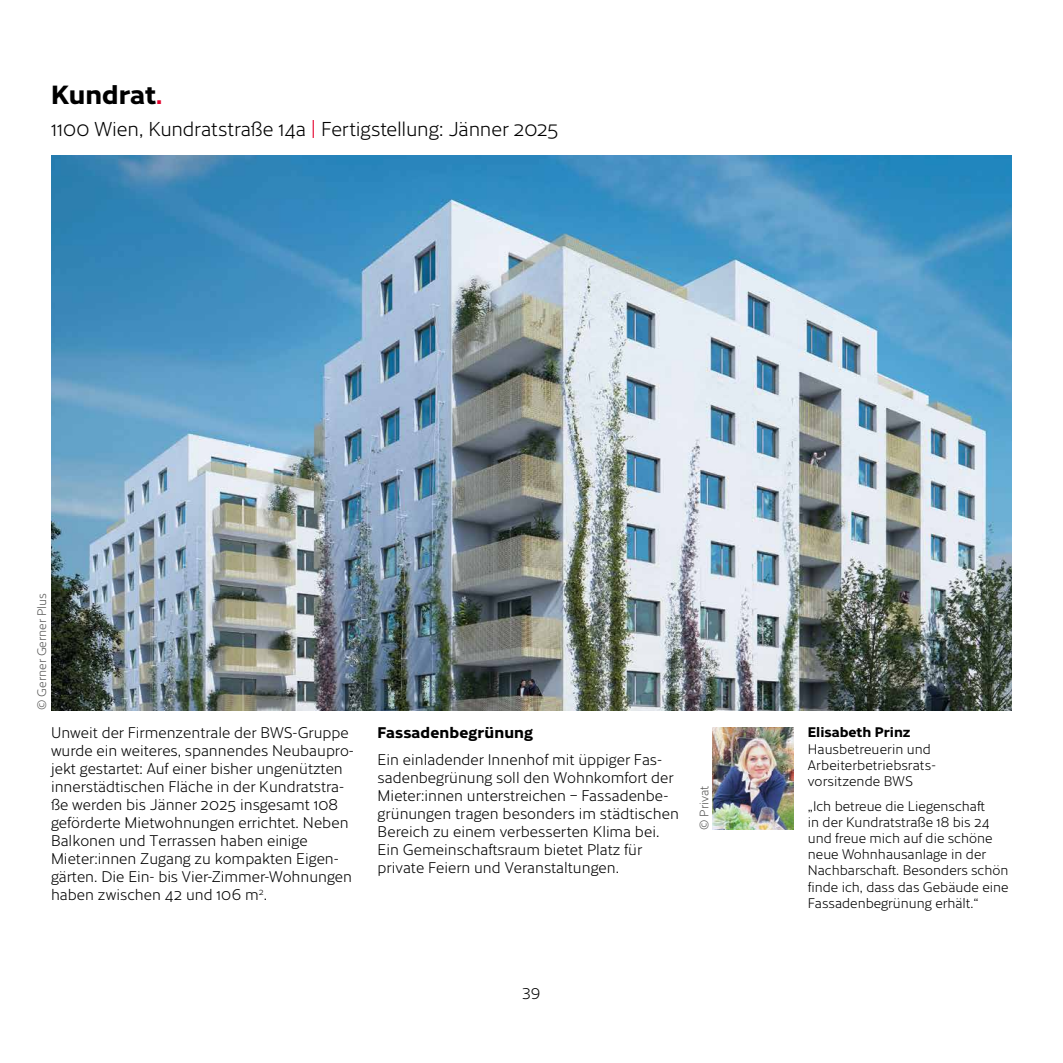
<style>
.page{position:relative;width:1063px;height:1063px;background:#fff}
.page>*{position:absolute;margin:0;border:0;box-sizing:border-box;transform-origin:0 0}
.t1{font:700 25.5px "Cresta";color:#000}
.t2{font:300 19.5px "Cresta";letter-spacing:-.01em;color:#000}
.t3{font:300 15px/18px "Cresta";color:#000}
.t4{font:700 15px "Cresta";letter-spacing:.005em;color:#000}
.t5{font:300 13.5px/16.2px "Cresta";color:#000}
.t6{font:700 13.5px "Cresta";color:#000}
.t7{font:300 12px "Cresta";color:#575756}
.s1{color:#e4032e}
</style>
<div class="page">
<img style="left:51px;top:155px;width:961px;height:555px">
<img style="left:713px;top:727px;width:81px;height:102px">
<h1 class="t1" style="left:51px;top:74px;width:113px">Kundrat<span class="s1">.</span></h1>
<h2 class="t2" style="left:51px;top:115px;width:509px">1100 Wien, Kundratstraße 14a <span class="s1">|</span> Fertigstellung: Jänner 2025</h2>
<p class="t7" style="left:33px;top:710px;width:119px;rotate:-90deg">© Gerner Gerner Plus</p>
<p class="t3" style="left:51px;top:723px;width:304px">Unweit der Firmenzentrale der BWS-Gruppe wurde ein weiteres, spannendes Neubaupro&shy;jekt gestartet: Auf einer bisher ungenützten innerstädtischen Fläche in der Kundratstra&shy;ße werden bis Jänner 2025 insgesamt 108 geförderte Mietwohnungen errichtet. Neben Balkonen und Terrassen haben einige Mieter:innen Zugang zu kompakten Eigen&shy;gärten. Die Ein- bis Vier-Zimmer-Wohnungen haben zwischen 42 und 106 m<sup>2</sup>.</p>
<p class="t4" style="left:378px;top:720px;width:157px">Fassadenbegrünung</p>
<p class="t3" style="left:378px;top:749px;width:303px">Ein einladender Innenhof mit üppiger Fas&shy;sadenbegrünung soll den Wohnkomfort der Mieter:innen unterstreichen – Fassadenbe&shy;grünungen tragen besonders im städtischen Bereich zu einem verbesserten Klima bei.<br>Ein Gemeinschaftsraum bietet Platz für private Feiern und Veranstaltungen.</p>
<p class="t7" style="left:695px;top:830px;width:46px;rotate:-90deg">© Privat</p>
<p class="t3" style="left:523px;top:984px;width:19px">39</p>
<p class="t6" style="left:808px;top:721px;width:104px">Elisabeth Prinz</p>
<p class="t5" style="left:808px;top:740px;width:130px">Hausbetreuerin und<br>Arbeiterbetriebsrats&shy;vorsitzende BWS</p>
<p class="t5" style="left:808px;top:797px;width:202px">„Ich betreue die Liegenschaft<br>in der Kundratstraße 18 bis 24 und freue mich auf die schöne neue Wohnhausanlage in der<br>Nachbarschaft. Besonders schön finde ich, dass das Gebäude eine<br>Fassadenbegrünung erhält.“</p>
</div>
